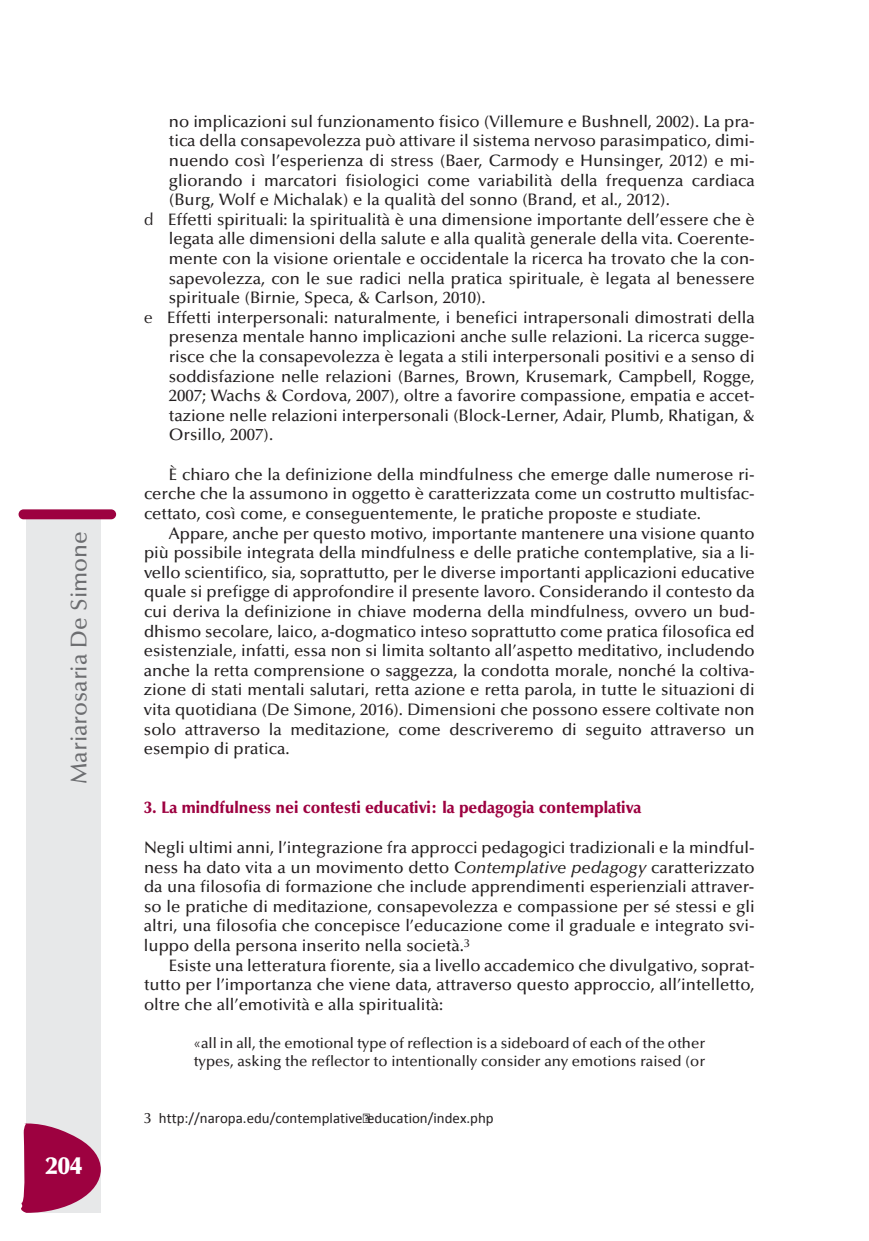
<style>
.page{position:relative;width:869px;height:1241px;background:#fff}
.page>*{position:absolute;margin:0;border:0;box-sizing:border-box;transform-origin:0 0}
.t1{font:900 24.5px "Optima";color:#fff}
.t2{font:500 22.75px "Optima";color:#6c6d70}
.t3{font:500 16.62px/19.6px "Optima";color:#231f20;text-align:justify}
.t4{font:900 16.62px "Optima";color:#9d0140;scale:.95 1}
.t5{font:500 14.88px/17.8px "Optima";color:#231f20}
.t6{font:14.88px "Calibri";color:#231f20}
.s1{font-weight:400}
.s2{font-style:italic}
.s3{font-family:"Optima";font-weight:500}
</style>
<div class="page">
<div style="left:27px;top:517px;width:74px;height:695px;background:#e7e8e9"></div>
<div style="left:19px;top:509px;width:97px;height:10px;background:#9d0140;border-radius:5px"></div>
<svg style="left:21px;top:1122px;width:80px;height:90px"></svg>
<h2 class="t2" style="left:70px;top:784px;width:254px;rotate:-90deg">Mariarosaria De Simone</h2>
<h1 class="t1" style="left:45px;top:1155px;width:38px">204</h1>
<p class="t3" style="left:169px;top:113px;width:587px">no implicazioni sul funzionamento fisico (Villemure e Bushnell, 2002). La pra-</p>
<p class="t3" style="left:169px;top:132px;width:587px">tica della consapevolezza può attivare il sistema nervoso parasimpatico, dimi-</p>
<p class="t3" style="left:169px;top:152px;width:587px">nuendo così l’esperienza di stress (Baer, Carmody e Hunsinger, 2012) e mi-</p>
<p class="t3" style="left:169px;top:172px;width:587px">gliorando i marcatori fisiologici come variabilità della frequenza cardiaca</p>
<p class="t3" style="left:169px;top:191px;width:502px">(Burg, Wolf e Michalak) e la qualità del sonno (Brand, et al., 2012).</p>
<p class="t3" style="left:144px;top:211px;width:612px"><span class="s1">d</span> Effetti spirituali: la spiritualità è una dimensione importante dell’essere che è</p>
<p class="t3" style="left:169px;top:230px;width:587px">legata alle dimensioni della salute e alla qualità generale della vita. Coerente-</p>
<p class="t3" style="left:169px;top:250px;width:587px">mente con la visione orientale e occidentale la ricerca ha trovato che la con-</p>
<p class="t3" style="left:169px;top:270px;width:587px">sapevolezza, con le sue radici nella pratica spirituale, è legata al benessere</p>
<p class="t3" style="left:169px;top:289px;width:318px">spirituale (Birnie, Speca, &amp; Carlson, 2010).</p>
<p class="t3" style="left:144px;top:309px;width:612px"><span class="s1">e</span> Effetti interpersonali: naturalmente, i benefici intrapersonali dimostrati della</p>
<p class="t3" style="left:169px;top:328px;width:587px">presenza mentale hanno implicazioni anche sulle relazioni. La ricerca sugge-</p>
<p class="t3" style="left:169px;top:348px;width:587px">risce che la consapevolezza è legata a stili interpersonali positivi e a senso di</p>
<p class="t3" style="left:169px;top:368px;width:587px">soddisfazione nelle relazioni (Barnes, Brown, Krusemark, Campbell, Rogge,</p>
<p class="t3" style="left:169px;top:387px;width:587px">2007; Wachs &amp; Cordova, 2007), oltre a favorire compassione, empatia e accet-</p>
<p class="t3" style="left:169px;top:407px;width:587px">tazione nelle relazioni interpersonali (Block-Lerner, Adair, Plumb, Rhatigan, &amp;</p>
<p class="t3" style="left:169px;top:426px;width:106px">Orsillo, 2007).</p>
<p class="t3" style="left:144px;top:466px;width:612px;text-indent:25px">È chiaro che la definizione della mindfulness che emerge dalle numerose ri&shy;cerche che la assumono in oggetto è caratterizzata come un costrutto multisfac&shy;cettato, così come, e conseguentemente, le pratiche proposte e studiate.</p>
<p class="t3" style="left:144px;top:524px;width:612px;text-indent:25px">Appare, anche per questo motivo, importante mantenere una visione quanto più possibile integrata della mindfulness e delle pratiche contemplative, sia a li&shy;vello scientifico, sia, soprattutto, per le diverse importanti applicazioni educative quale si prefigge di approfondire il presente lavoro. Considerando il contesto da cui deriva la definizione in chiave moderna della mindfulness, ovvero un bud&shy;dhismo secolare, laico, a-dogmatico inteso soprattutto come pratica filosofica ed esistenziale, infatti, essa non si limita soltanto all’aspetto meditativo, includendo anche la retta comprensione o saggezza, la condotta morale, nonché la coltiva&shy;zione di stati mentali salutari, retta azione e retta parola, in tutte le situazioni di vita quotidiana (De Simone, 2016). Dimensioni che possono essere coltivate non solo attraverso la meditazione, come descriveremo di seguito attraverso un esempio di pratica.</p>
<p class="t4" style="left:144px;top:800px;width:525px">3. La mindfulness nei contesti educativi: la pedagogia contemplativa</p>
<p class="t3" style="left:144px;top:839px;width:612px">Negli ultimi anni, l’integrazione fra approcci pedagogici tradizionali e la mindful&shy;ness ha dato vita a un movimento detto C<span class="s2">ontemplative pedagogy</span> caratterizzato da una filosofia di formazione che include apprendimenti esperienziali attraver&shy;so le pratiche di meditazione, consapevolezza e compassione per sé stessi e gli altri, una filosofia che concepisce l’educazione come il graduale e integrato svi&shy;luppo della persona inserito nella società.<sup>3</sup></p>
<p class="t3" style="left:144px;top:956px;width:612px;text-indent:25px">Esiste una letteratura fiorente, sia a livello accademico che divulgativo, soprat&shy;tutto per l’importanza che viene data, attraverso questo approccio, all’intelletto, oltre che all’emotività e alla spiritualità:</p>
<p class="t5" style="left:193px;top:1035px;width:512px">«all in all, the emotional type of reflection is a sideboard of each of the other types, asking the reflector to intentionally consider any emotions raised (or</p>
<p class="t6" style="left:144px;top:1108px;width:351px"><span class="s3">3</span> http://naropa.edu/contemplative'education/index.php</p>
</div>
